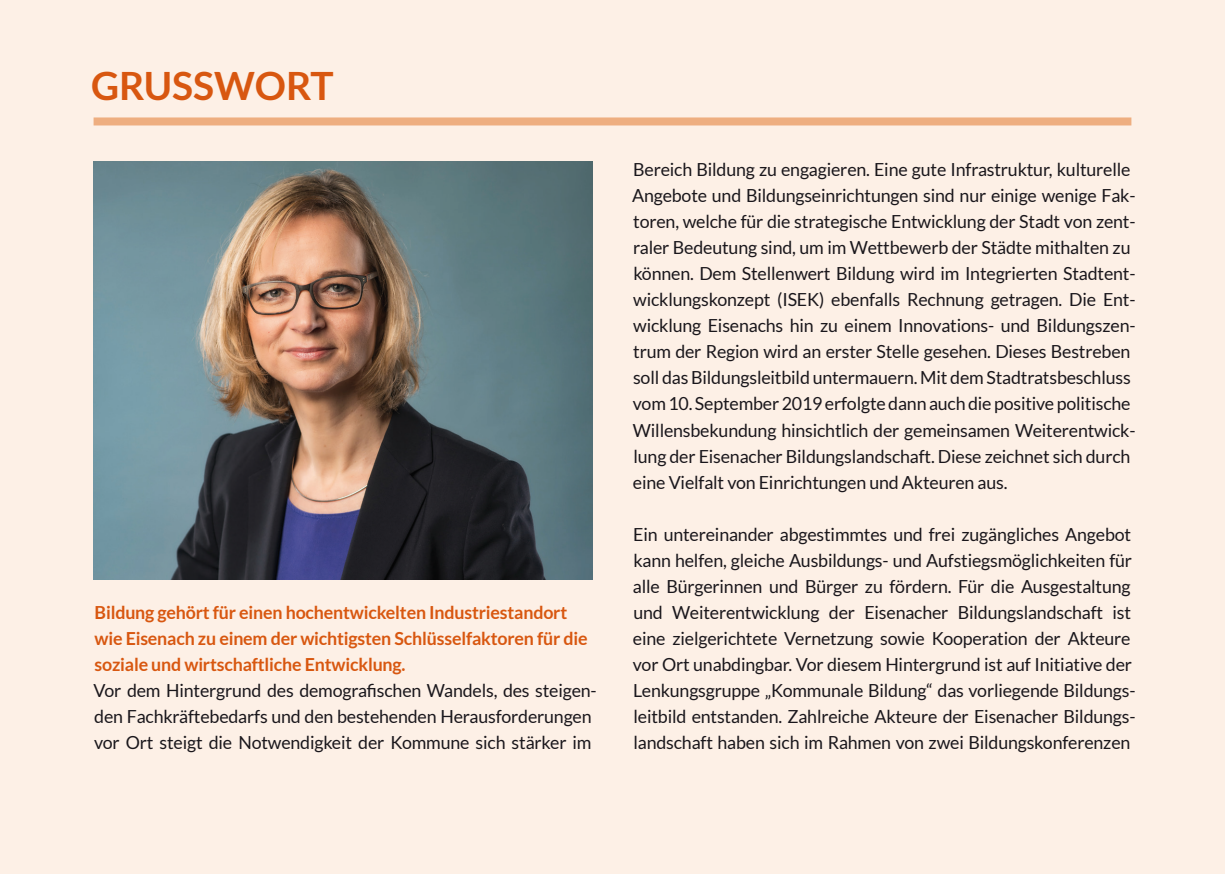
<style>
.page{position:relative;width:1225px;height:874px;background:#fff}
.page>*{position:absolute;margin:0;border:0;box-sizing:border-box;transform-origin:0 0}
.t1{font:700 39px "Lato";color:#d85710}
.t2{font:18px/26px "Lato";letter-spacing:-.01em;color:#1a171c}
.t3{font:700 18px/26px "Lato";letter-spacing:-.01em;color:#d85710}
</style>
<div class="page">
<div style="left:0;top:0;width:1225px;height:873px;background:#fdf0e6"></div>
<img style="left:94px;top:162px;width:498px;height:416px">
<div style="left:94px;top:117px;width:1037px;height:8px;background:#eeae80"></div>
<h1 class="t1" style="left:91px;top:63px;width:244px">gruSSwort</h1>
<p class="t3" style="left:94px;top:599px;width:495px">Bildung gehört für einen hochentwickelten I ndustriestandort wie Eisenach zu einem der wichtigsten Schlüsselfaktoren für die soziale und wirtschaftliche Entwicklung.</p>
<p class="t2" style="left:94px;top:677px;width:505px">Vor dem Hintergrund des demografischen Wandels, des steigen&shy;den Fachkräftebedarfs und den bestehenden Herausforderungen vor Ort steigt die Notwendigkeit der Kommune sich stärker im</p>
<p class="t2" style="left:632px;top:156px;width:505px">Bereich Bildung zu engagieren. Eine gute Infrastruktur, kulturelle Angebote und Bildungseinrichtungen sind nur einige wenige Fak&shy;toren, welche für die strategische Entwicklung der Stadt von zent&shy;raler Bedeutung sind, um im Wettbewerb der Städte mithalten zu können. Dem Stellenwert Bildung wird im Integrierten Stadtent&shy;wicklungskonzept (ISEK) ebenfalls Rechnung getragen. Die Ent&shy;wicklung Eisenachs hin zu einem Innovations- und Bildungszen&shy;trum der Region wird an erster Stelle gesehen. Dieses Bestreben soll das Bildungsleitbild untermauern. Mit dem Stadtratsbeschluss vom 10. September 2019 erfolgte dann auch die positive politische Willensbekundung hinsichtlich der gemeinsamen Weiterentwick&shy;lung der Eisenacher Bildungslandschaft. Diese zeichnet sich durch eine Vielfalt von Einrichtungen und Akteuren aus.</p>
<p class="t2" style="left:633px;top:520px;width:504px">Ein untereinander abgestimmtes und frei zugängliches Angebot kann helfen, gleiche Ausbildungs- und Aufstiegsmöglichkeiten für alle Bürgerinnen und Bürger zu fördern. Für die Ausgestaltung und Weiterentwicklung der Eisenacher Bildungslandschaft ist eine zielgerichtete Vernetzung sowie Kooperation der Akteure vor Ort unabdingbar. Vor diesem Hintergrund ist auf Initiative der Lenkungsgruppe „Kommunale Bildung“ das vorliegende Bildungs&shy;leitbild entstanden. Zahlreiche Akteure der Eisenacher Bildungs&shy;landschaft haben sich im Rahmen von zwei Bildungskonferenzen</p>
</div>
